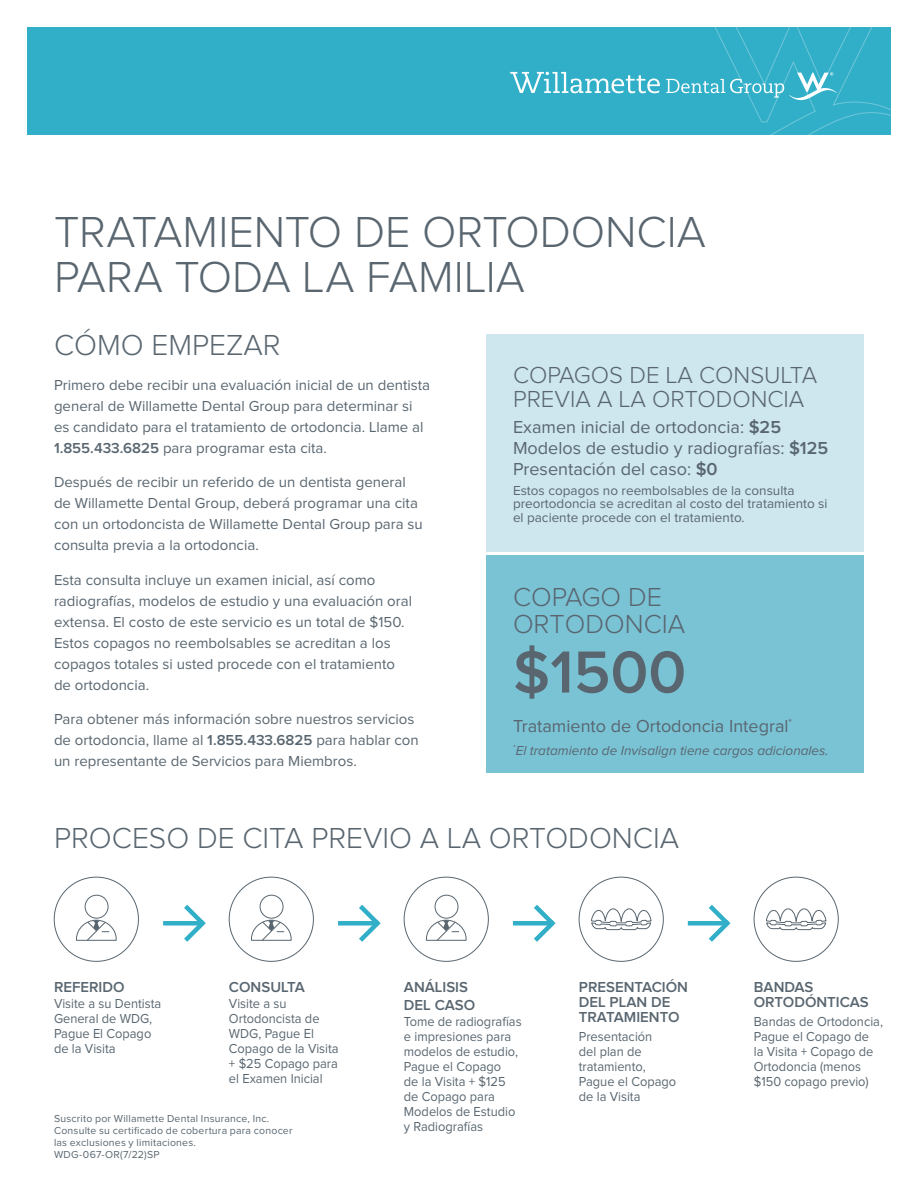
<style>
.page{position:relative;width:918px;height:1188px;background:#fff}
.page>*{position:absolute;margin:0;border:0;box-sizing:border-box;transform-origin:0 0}
.Body{font:600 61.5px "Proxima Nova";color:#596670}
.t1{font:300 45px/45px "Proxima Nova";color:#596670}
.t2{font:300 30px "Proxima Nova";color:#596670}
.Body-2{font:300 27px/27px "Proxima Nova";color:#596670}
.Body-3{font:300 24px/24px "Proxima Nova";color:#596670}
.Body-4{font:18px "Proxima Nova";color:#596670}
.Body-5{font:15px/21px "Proxima Nova";color:#596670}
.t3{font:600 15px/15px "Proxima Nova";color:#596670}
.Body-6{font:13.5px/15px "Proxima Nova";color:#596670;scale:.95 1}
.Body-7{font:13.5px/13.5px "Proxima Nova";color:#596670}
.Body-8{font:italic 13.5px "Proxima Nova";color:#596670}
.t4{font:10.5px/12px "Proxima Nova";letter-spacing:.02em;color:#596670}
.s1{font-weight:600}
</style>
<div class="page">
<div style="left:486px;top:334px;width:378px;height:218px;background:#cee6ee"></div>
<div style="left:486px;top:555px;width:378px;height:218px;background:#7ac3d5"></div>
<svg style="left:591px;top:908px;width:61px;height:23px"></svg>
<svg style="left:766px;top:908px;width:61px;height:23px"></svg>
<svg style="left:426px;top:894px;width:41px;height:47px"></svg>
<svg style="left:251px;top:894px;width:41px;height:47px"></svg>
<svg style="left:76px;top:894px;width:41px;height:47px"></svg>
<div style="left:163px;top:921px;width:39px;height:5px;background:#32afc8"></div>
<svg style="left:179px;top:904px;width:27px;height:38px"></svg>
<div style="left:338px;top:921px;width:38px;height:5px;background:#32afc8"></div>
<svg style="left:354px;top:904px;width:27px;height:38px"></svg>
<div style="left:513px;top:921px;width:38px;height:5px;background:#32afc8"></div>
<svg style="left:529px;top:905px;width:27px;height:37px"></svg>
<div style="left:688px;top:921px;width:38px;height:5px;background:#32afc8"></div>
<svg style="left:704px;top:904px;width:27px;height:38px"></svg>
<div style="left:27px;top:27px;width:864px;height:108px;background:#32afc8"></div>
<svg style="left:510px;top:72px;width:150px;height:21px"></svg>
<svg style="left:666px;top:27px;width:225px;height:108px"></svg>
<p class="t1" style="left:54px;top:211px;width:653px">TRATAMIENTO DE ORTODONCIA<br>PARA TODA LA FAMILIA</p>
<p class="t2" style="left:54px;top:332px;width:228px">CÓMO EMPEZAR</p>
<p class="Body-5" style="left:54px;top:375px;width:378px">Primero debe recibir una evaluación inicial de un dentista general de Willamette Dental Group para determinar si es candidato para el tratamiento de ortodoncia. Llame al <span class="s1">1.855.433.6825</span> para programar esta cita.</p>
<p class="Body-5" style="left:54px;top:472px;width:370px">Después de recibir un referido de un dentista general de Willamette Dental Group, deberá programar una cita con un ortodoncista de Willamette Dental Group para su consulta previa a la ortodoncia.</p>
<p class="Body-5" style="left:54px;top:570px;width:360px">Esta consulta incluye un examen inicial, así como radiografías, modelos de estudio y una evaluación oral extensa. El costo de este servicio es un total de $150.<br>Estos copagos no reembolsables se acreditan a los copagos totales si usted procede con el tratamiento de ortodoncia.</p>
<p class="Body-5" style="left:54px;top:709px;width:366px">Para obtener más información sobre nuestros servicios de ortodoncia, llame al <span class="s1">1.855.433.6825</span> para hablar con un representante de Servicios para Miembros.</p>
<p class="Body-3" style="left:513px;top:364px;width:306px">COPAGOS DE LA CONSULTA<br>PREVIA A LA ORTODONCIA</p>
<p class="Body-4" style="left:513px;top:418px;width:270px">Examen inicial de ortodoncia: <span class="s1">$25</span></p>
<p class="Body-4" style="left:513px;top:439px;width:317px">Modelos de estudio y radiografías: <span class="s1">$125</span></p>
<p class="Body-4" style="left:513px;top:460px;width:206px">Presentación del caso: <span class="s1">$0</span></p>
<p class="Body-7" style="left:513px;top:484px;width:316px">Estos copagos no reembolsables de la consulta preortodoncia se acreditan al costo del tratamiento si el paciente procede con el tratamiento.</p>
<p class="Body-2" style="left:513px;top:585px;width:174px">COPAGO DE<br>ORTODONCIA</p>
<p class="Body" style="left:513px;top:626px;width:175px">$1500</p>
<p class="Body-4" style="left:513px;top:718px;width:281px">Tratamiento de Ortodoncia Integral<sup>*</sup></p>
<p class="Body-8" style="left:513px;top:744px;width:317px"><sup>*</sup>El tratamiento de Invisalign tiene cargos adicionales.</p>
<p class="t2" style="left:54px;top:825px;width:627px">PROCESO DE CITA PREVIO A LA ORTODONCIA</p>
<p class="t3" style="left:54px;top:980px;width:72px">REFERIDO</p>
<p class="Body-6" style="left:54px;top:997px;width:115px">Visite a su Dentista<br>General de WDG,<br>Pague El Copago de la Visita</p>
<p class="t3" style="left:229px;top:980px;width:78px">CONSULTA</p>
<p class="Body-6" style="left:229px;top:997px;width:117px">Visite a su<br>Ortodoncista de<br>WDG, Pague El<br>Copago de la Visita + $25 Copago para el Examen Inicial</p>
<p class="t4" style="left:54px;top:1113px;width:240px">Suscrito por Willamette Dental Insurance, Inc.<br>Consulte su certificado de cobertura para conocer las exclusiones y limitaciones.<br>WDG-067-OR(7/22)SP</p>
<p class="t3" style="left:404px;top:979px;width:73px;line-height:18px">ANÁLISIS<br>DEL CASO</p>
<p class="Body-6" style="left:404px;top:1015px;width:125px">Tome de radiografías e impresiones para modelos de estudio,<br>Pague el Copago<br>de la Visita + $125 de Copago para<br>Modelos de Estudio y Radiografías</p>
<p class="t3" style="left:579px;top:980px;width:111px">PRESENTACIÓN<br>DEL PLAN DE<br>TRATAMIENTO</p>
<p class="Body-6" style="left:579px;top:1030px;width:104px">Presentación<br>del plan de tratamiento,<br>Pague el Copago de la Visita</p>
<p class="t3" style="left:754px;top:980px;width:116px">BANDAS<br>ORTODÓNTICAS</p>
<p class="Body-6" style="left:754px;top:1015px;width:137px">Bandas de Ortodoncia,<br>Pague el Copago de<br>la Visita + Copago de<br>Ortodoncia (menos $150 copago previo)</p>
</div>
